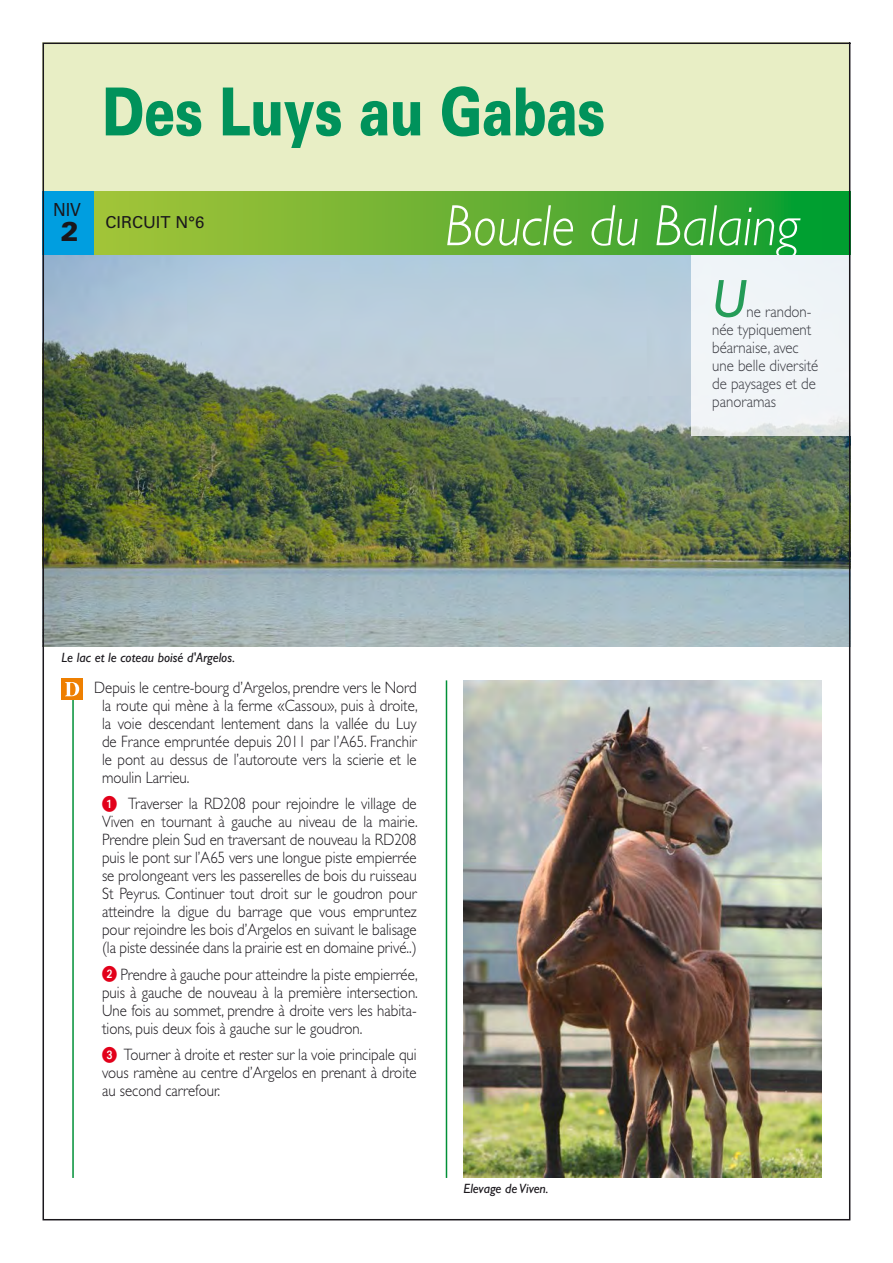
<style>
.page{position:relative;width:893px;height:1263px;background:#fff}
.page>*{position:absolute;margin:0;border:0;box-sizing:border-box;transform-origin:0 0}
.t1{font:900 66.3px "Univers LT Std";letter-spacing:-.01em;color:#00925b;scale:.77 1}
.t2{font:italic 300 58.5px "Gill Sans";color:#fff;scale:.91 1}
.t3{font:italic 54px "Gill Sans";color:#009037}
.t4{font:900 27px "Univers LT Std";color:#1a171c}
.t5{font:18px "Univers LT Std";color:#1a171c;scale:.91 1}
.t6{font:300 16.5px/18px "Gill Sans";color:#1a171c;text-align:justify;scale:.9 1}
.t7{font:16.5px "Univers LT Std";color:#1a171c}
.t8{font:italic 13.5px "Gill Sans";color:#1a171c}
.s1{font-family:"European Pixx";font-weight:400;color:#e2001a}
</style>
<div class="page">
<img style="left:42px;top:42px;width:809px;height:1179px">
<p class="t5" style="left:53px;top:199px;width:33px">NIV</p>
<h3 class="t4" style="left:61px;top:214px;width:20px">2</h3>
<h1 class="t1" style="left:102px;top:70px;width:655px">Des Luys au Gabas</h1>
<p class="t7" style="left:105px;top:212px;width:100px">CIRCUIT N°6</p>
<h2 class="t2" style="left:445px;top:193px;width:391px">Boucle du Balaing</h2>
<h3 class="t3" style="left:712px;top:268px;width:36px">U</h3>
<p class="t6" style="left:712px;top:303px;width:119px;text-align:left;text-indent:34px">ne randon&shy;née typiquement béarnaise, avec une belle diversité de paysages et de panoramas</p>
<p class="t8" style="left:62px;top:650px;width:175px">Le lac et le coteau boisé d'Argelos.</p>
<p class="t6" style="left:102px;top:678px;width:352px;text-indent:-8px">Depuis le centre-bourg d’Argelos, prendre vers le Nord la route qui mène à la ferme «Cassou», puis à droite, la voie descendant lentement dans la vallée du Luy de France empruntée depuis 2011 par l’A65. Franchir le pont au dessus de l’autoroute vers la scierie et le moulin Larrieu.</p>
<p class="t6" style="left:102px;top:795px;width:352px"><span class="s1">1</span> Traverser la RD208 pour rejoindre le village de Viven en tournant à gauche au niveau de la mairie.<br>Prendre plein Sud en traversant de nouveau la RD208 puis le pont sur l’A65 vers une longue piste empierrée se prolongeant vers les passerelles de bois du ruisseau St Peyrus. Continuer tout droit sur le goudron pour atteindre la digue du barrage que vous empruntez pour rejoindre les bois d’Argelos en suivant le balisage (la piste dessinée dans la prairie est en domaine privé..)</p>
<p class="t6" style="left:102px;top:965px;width:352px"><span class="s1">2</span> Prendre à gauche pour atteindre la piste empierrée, puis à gauche de nouveau à la première intersection.<br>Une fois au sommet, prendre à droite vers les habita&shy;tions, puis deux fois à gauche sur le goudron.</p>
<p class="t6" style="left:102px;top:1046px;width:351px"><span class="s1">3</span> Tourner à droite et rester sur la voie principale qui vous ramène au centre d’Argelos en prenant à droite au second carrefour.</p>
<p class="t8" style="left:463px;top:1181px;width:87px">Elevage de Viven.</p>
</div>
